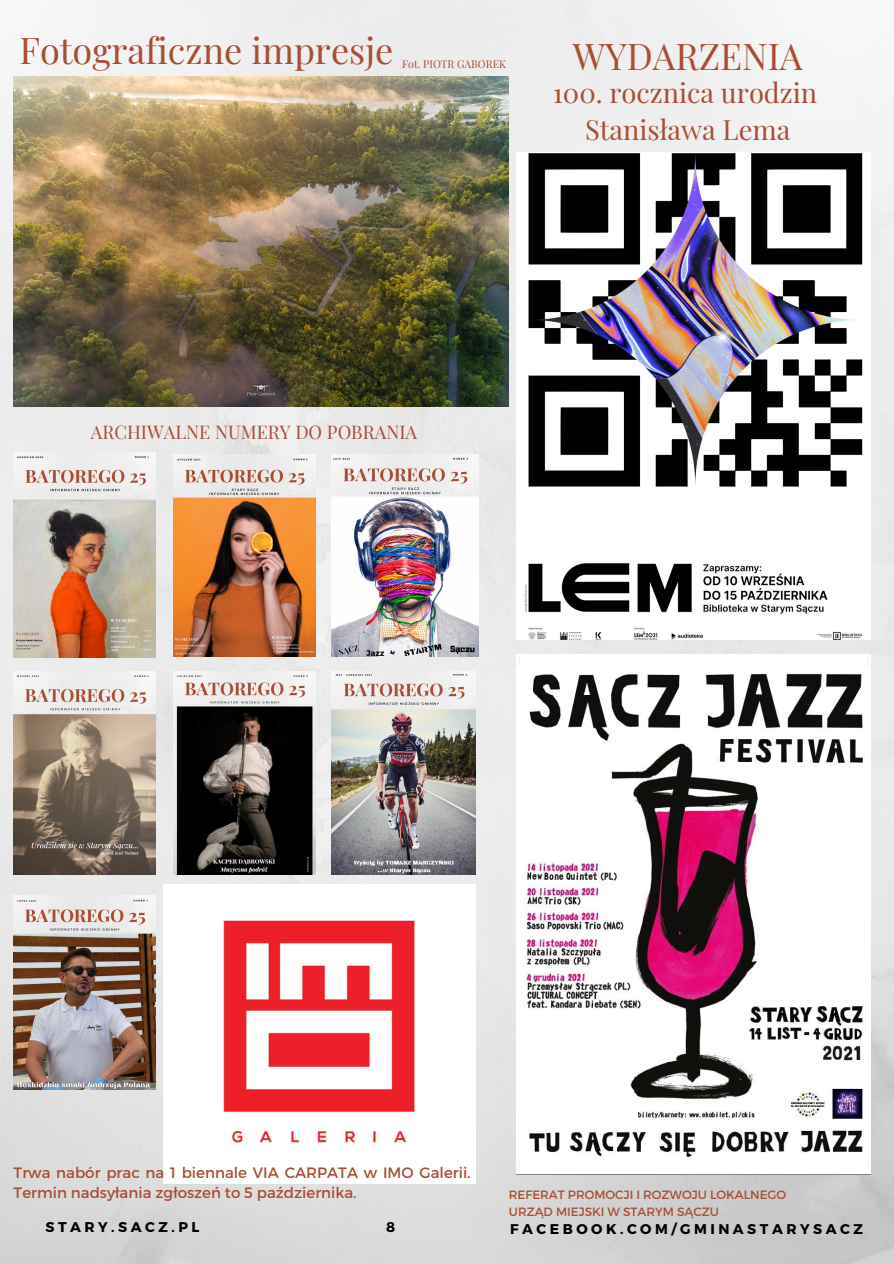
<style>
.page{position:relative;width:894px;height:1264px;background:#fff}
.page>*{position:absolute;margin:0;border:0;box-sizing:border-box;transform-origin:0 0}
.t1{font:36px "Playfair Display";color:#a84e33}
.t2{font:27.3px "Playfair Display";color:#a84e33}
.t3{font:18.45px "Playfair Display";color:#a84e33}
.t4{font:15px/20.5px "Montserrat";color:#a84e33}
.t5{font:700 14.1px "Montserrat";letter-spacing:.25em;color:#000}
.t6{font:12px "Montserrat";color:#a84e33}
.t7{font:10.65px "Playfair Display";color:#a84e33}
</style>
<div class="page">
<img style="left:0;top:0;width:893px;height:1263px">
<img style="left:14px;top:76px;width:494px;height:330px">
<img style="left:14px;top:452px;width:142px;height:205px">
<img style="left:174px;top:454px;width:142px;height:203px">
<img style="left:331px;top:454px;width:147px;height:203px">
<img style="left:14px;top:671px;width:142px;height:203px">
<img style="left:174px;top:671px;width:142px;height:203px">
<img style="left:331px;top:671px;width:144px;height:203px">
<img style="left:516px;top:153px;width:354px;height:486px">
<img style="left:516px;top:654px;width:354px;height:520px">
<img style="left:14px;top:895px;width:142px;height:194px">
<img style="left:163px;top:885px;width:312px;height:298px">
<p class="t1" style="left:20px;top:25px;width:375px">Fotograficzne impresje</p>
<p class="t7" style="left:402px;top:56px;width:105px">Fot. PIOTR GABOREK</p>
<p class="t1" style="left:572px;top:31px;width:231px">WYDARZENIA</p>
<p class="t2" style="left:552px;top:73px;width:266px">100. rocznica urodzin</p>
<p class="t2" style="left:585px;top:110px;width:207px">Stanisława Lema</p>
<p class="t3" style="left:91px;top:418px;width:328px">ARCHIWALNE NUMERY DO POBRANIA</p>
<p class="t4" style="left:14px;top:1161px;width:458px">Trwa nabór prac na 1 biennale VIA CARPATA w IMO Galerii.<br>Termin nadsyłania zgłoszeń to 5 października.</p>
<p class="t6" style="left:508px;top:1187px;width:279px">REFERAT PROMOCJI I ROZWOJU LOKALNEGO</p>
<p class="t6" style="left:508px;top:1203px;width:211px">URZĄD MIEJSKI W STARYM SĄCZU</p>
<p class="t5" style="left:45px;top:1217px;width:155px">STARY.SACZ.PL</p>
<p class="t5" style="left:386px;top:1217px;width:11px">8</p>
<p class="t5" style="left:510px;top:1219px;width:354px">FACEBOOK.COM/GMINASTARYSACZ</p>
</div>
